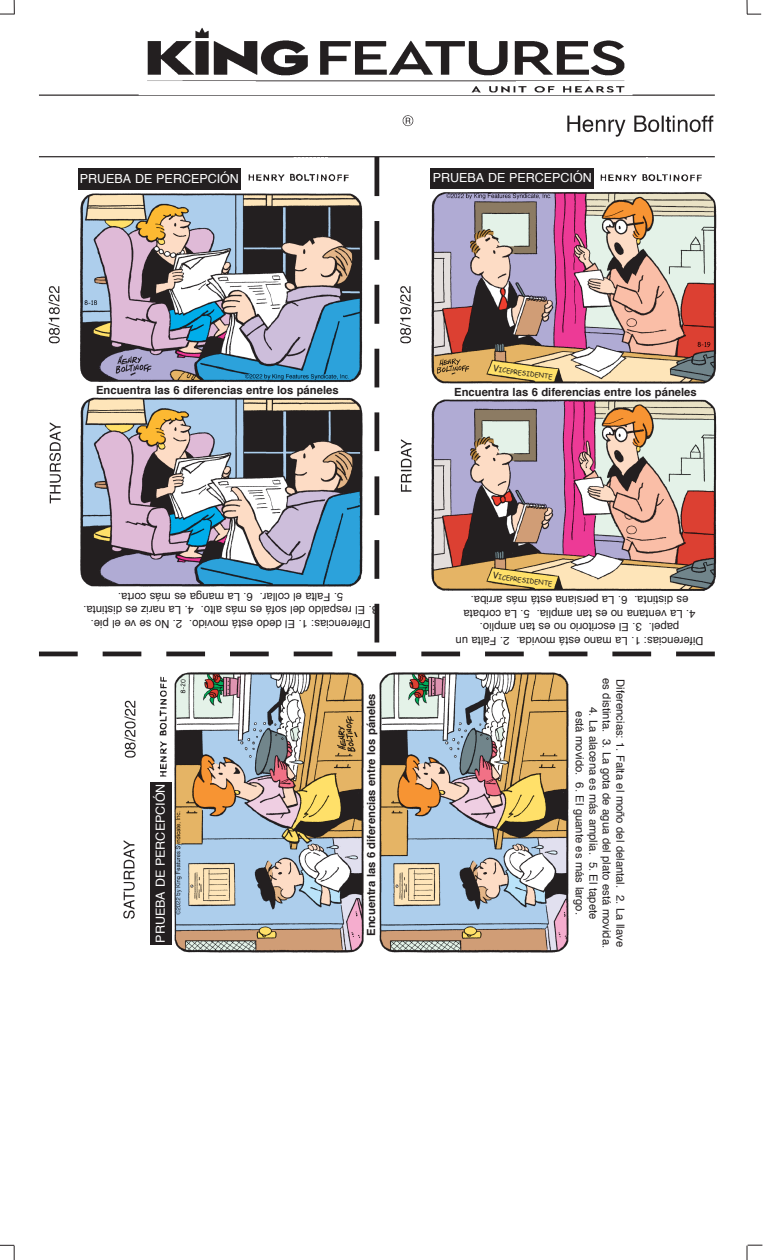
<style>
.page{position:relative;width:765px;height:1260px;background:#fff}
.page>*{position:absolute;margin:0;border:0;box-sizing:border-box;transform-origin:0 0}
.t1{font:12.5px "Helvetica";color:#fff}
.t2{font:11.25px/13.5px "Helvetica";color:#231f20}
.t3{font:700 11.25px "Helvetica";color:#231f20}
.t4{font:6.62px "Comic Sans MS";color:#231f20}
.t5{font:6.5px "Comic Sans MS";color:#231f20}
.s1{font-size:8.75px}
</style>
<div class="page">
<img style="left:39px;top:0;width:708px;height:919px">
<img style="left:174px;top:672px;width:396px;height:281px">
<img style="left:79px;top:193px;width:284px;height:394px">
<img style="left:431px;top:192px;width:286px;height:399px">
<svg style="left:0;top:0;width:15px;height:15px"></svg>
<svg style="left:747px;top:0;width:14px;height:15px"></svg>
<svg style="left:747px;top:1245px;width:15px;height:15px"></svg>
<svg style="left:0;top:1245px;width:15px;height:15px"></svg>
<div style="left:430px;top:168px;width:164px;height:20px;background:#231f20"></div>
<div style="left:78px;top:168px;width:163px;height:22px;background:#231f20"></div>
<div style="left:150px;top:782px;width:22px;height:163px;background:#231f20"></div>
<p class="t1" style="left:80px;top:173px;width:161px">PRUEBA DE PERCEPCIÓN</p>
<p class="t1" style="left:433px;top:172px;width:161px">PRUEBA DE PERCEPCIÓN</p>
<p class="t4" style="left:494px;top:364px;width:61px;rotate:8deg"><span class="s1">V</span>icepresidente</p>
<p class="t3" style="left:96px;top:386px;width:244px">Encuentra las 6 diferencias entre los páneles</p>
<p class="t3" style="left:454px;top:387px;width:244px">Encuentra las 6 diferencias entre los páneles</p>
<p class="t2" style="left:253px;top:616px;width:136px;text-indent:-125px;rotate:-180deg">E. 3 od l apse r l á f osl ed se m sá . o t l a<br>aL. 6 m agna se m sá . a t r oc</p>
<p class="t2" style="left:343px;top:603px;width:85px;rotate:-180deg">F. 5 at la . ral locle</p>
<p class="t2" style="left:194px;top:630px;width:112px;text-indent:-177px;rotate:-180deg">D E. 1: sa i cne r e f i odedl á t se m . od i vo<br>aL. 4 zi ran se .atni tsid</p>
<p class="t2" style="left:182px;top:630px;width:93px;rotate:-180deg">N. 2 o es ev .eiple</p>
<p class="t1" style="left:155px;top:943px;width:161px;rotate:-90deg">PRUEBA DE PERCEPCIÓN</p>
<p class="t3" style="left:367px;top:936px;width:244px;rotate:-90deg">Encuentra las 6 diferencias entre los páneles</p>
<p class="t5" style="left:494px;top:571px;width:61px;rotate:8deg"><span class="s1">V</span>icepresidente</p>
<p class="t2" style="left:627px;top:619px;width:158px;text-indent:-68px;rotate:-180deg">aL. 4 ana t nev on se na t ma . a i l p<br>aL. 6 ana i srep át se m sá . ab i r ra</p>
<p class="t2" style="left:688px;top:606px;width:56px;rotate:-180deg">se .atni tsid</p>
<p class="t2" style="left:530px;top:619px;width:68px;rotate:-180deg">aL. 5 atabroc</p>
<p class="t2" style="left:642px;top:646px;width:163px;text-indent:-62px;rotate:-180deg">D aL. 1: sa i cne r e f i m ona á t se m . ad i vo<br>E. 3 oi rot i rcsel on se nat ma .oi l p</p>
<p class="t2" style="left:679px;top:633px;width:32px;rotate:-180deg">. l epap</p>
<p class="t2" style="left:509px;top:646px;width:55px;rotate:-180deg">F. 2 at la nu</p>
<p class="t2" style="left:626px;top:678px;width:271px;rotate:90deg">Diferencias: 1. Falta el moño del delantal. 2. La llave es distinta. 3. La gota de agua del plato está movida.</p>
<p class="t2" style="left:599px;top:707px;width:214px;text-align:center;rotate:90deg">4. La alacena es más amplia. 5. El tapete está movido. 6. El guante es más largo.</p>
</div>
